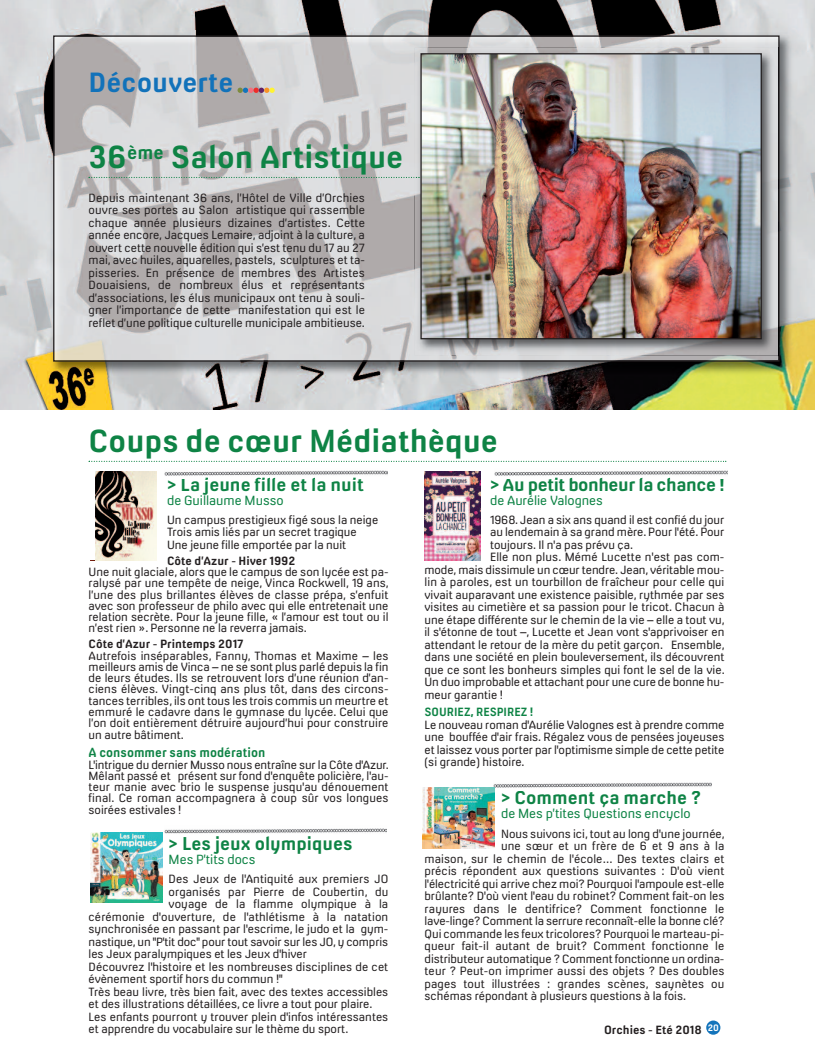
<style>
.page{position:relative;width:815px;height:1053px;background:#fff}
.page>*{position:absolute;margin:0;border:0;box-sizing:border-box;transform-origin:0 0}
.t1{font:700 30px "Milibus Rg";color:#0e8345}
.t2{font:700 26.25px "Milibus Rg";color:#1272ba}
.t3{font:700 17.5px "Milibus Rg";color:#0e8345}
.t4{font:700 17.5px "Milibus Rg";letter-spacing:-.025em;color:#0e8345}
.t5{font:12.5px "Milibus Lt";color:#0e8345}
.t6{font:700 12.5px "Milibus Rg";color:#0e8345;scale:.95 1}
.t7{font:11.25px/11.2px "Milibus Lt";color:#231f20;text-align:justify}
.t8{font:700 11.25px "Milibus Rg";color:#231f20}
.t9{font:700 11.25px "Milibus Rg";color:#0e8345;scale:.95 1}
</style>
<div class="page">
<img style="left:0;top:0;width:815px;height:409px">
<img style="left:47px;top:30px;width:749px;height:347px">
<img style="left:55px;top:37px;width:723px;height:322px">
<div style="left:706px;top:1020px;width:14px;height:14px;background:#1374bb;border-radius:50%"></div>
<svg style="left:89px;top:460px;width:637px;height:2px"></svg>
<img style="left:95px;top:471px;width:61px;height:89px">
<img style="left:90px;top:832px;width:72px;height:70px">
<img style="left:164px;top:470px;width:224px;height:8px">
<img style="left:205px;top:477px;width:145px;height:1px">
<img style="left:164px;top:828px;width:223px;height:6px">
<img style="left:495px;top:470px;width:232px;height:8px">
<img style="left:555px;top:477px;width:104px;height:1px">
<img style="left:493px;top:782px;width:219px;height:6px">
<img style="left:423px;top:787px;width:72px;height:61px">
<svg style="left:480px;top:471px;width:1px;height:89px"></svg>
<img style="left:424px;top:471px;width:56px;height:89px">
<svg style="left:238px;top:88px;width:37px;height:5px"></svg>
<img style="left:415px;top:48px;width:363px;height:307px">
<img style="left:778px;top:48px;width:1px;height:307px">
<svg style="left:89px;top:177px;width:331px;height:1px"></svg>
<img style="left:422px;top:55px;width:338px;height:282px">
<img style="left:422px;top:177px;width:312px;height:1px">
<div style="left:420px;top:53px;width:342px;height:286px;border:1px solid #231f20"></div>
<h2 class="t2" style="left:89px;top:72px;width:146px">Découverte</h2>
<h1 class="t1" style="left:89px;top:146px;width:316px">36<sup>ème</sup> Salon Artistique</h1>
<p class="t7" style="left:89px;top:192px;width:278px;line-height:12.5px">Depuis maintenant 36 ans, l’Hôtel de Ville d’Orchies ouvre ses portes au Salon artistique qui rassemble chaque année plusieurs dizaines d’artistes. Cette année encore, Jacques Lemaire, adjoint à la culture, a ouvert cette nouvelle édition qui s’est tenu du 17 au 27 mai, avec huiles, aquarelles, pastels, sculptures et ta&shy;pisseries. En présence de membres des Artistes Douaisiens, de nombreux élus et représentants d’associations, les élus municipaux ont tenu à souli&shy;gner l’importance de cette manifestation qui est le reflet d’une politique culturelle municipale ambitieuse.</p>
<h1 class="t1" style="left:89px;top:429px;width:411px">Coups de cœur médiathèque</h1>
<h3 class="t4" style="left:490px;top:478px;width:237px">&gt; Au petit bonheur la chance !</h3>
<p class="t5" style="left:490px;top:496px;width:114px">de Aurélie Valognes</p>
<p class="t7" style="left:490px;top:515px;width:236px">1968. Jean a six ans quand il est confié du jour</p>
<p class="t7" style="left:490px;top:527px;width:236px">au lendemain à sa grand mère. Pour l'été. Pour</p>
<p class="t7" style="left:490px;top:540px;width:145px">toujours. Il n'a pas prévu ça.</p>
<p class="t7" style="left:490px;top:552px;width:236px">Elle non plus. Mémé Lucette n'est pas com-</p>
<p class="t7" style="left:424px;top:565px;width:301px">mode, mais dissimule un cœur tendre. Jean, véritable mou-</p>
<p class="t7" style="left:424px;top:577px;width:301px">lin à paroles, est un tourbillon de fraîcheur pour celle qui</p>
<p class="t7" style="left:424px;top:590px;width:301px">vivait auparavant une existence paisible, rythmée par ses</p>
<p class="t7" style="left:424px;top:602px;width:301px">visites au cimetière et sa passion pour le tricot. Chacun à</p>
<p class="t7" style="left:424px;top:615px;width:302px">une étape différente sur le chemin de la vie – elle a tout vu,</p>
<p class="t7" style="left:424px;top:627px;width:301px">il s'étonne de tout –, Lucette et Jean vont s'apprivoiser en</p>
<p class="t7" style="left:424px;top:640px;width:302px">attendant le retour de la mère du petit garçon. Ensemble,</p>
<p class="t7" style="left:424px;top:652px;width:301px">dans une société en plein bouleversement, ils découvrent</p>
<p class="t7" style="left:424px;top:665px;width:302px">que ce sont les bonheurs simples qui font le sel de la vie.</p>
<p class="t7" style="left:424px;top:677px;width:301px">Un duo improbable et attachant pour une cure de bonne hu-</p>
<p class="t7" style="left:424px;top:690px;width:80px">meur garantie !</p>
<h3 class="t3" style="left:167px;top:478px;width:198px">&gt; La jeune fille et la nuit</h3>
<p class="t5" style="left:167px;top:496px;width:118px">de Guillaume Musso</p>
<p class="t7" style="left:167px;top:514px;width:213px;line-height:12.5px;text-align:left">Un campus prestigieux figé sous la neige<br>Trois amis liés par un secret tragique<br>Une jeune fille emportée par la nuit</p>
<p class="t8" style="left:167px;top:556px;width:130px">Côte d’Azur - Hiver 1992</p>
<p class="t7" style="left:89px;top:567px;width:302px">Une nuit glaciale, alors que le campus de son lycée est pa&shy;ralysé par une tempête de neige, Vinca Rockwell, 19 ans, l’une des plus brillantes élèves de classe prépa, s’enfuit avec son professeur de philo avec qui elle entretenait une relation secrète. Pour la jeune fille, « l’amour est tout ou il n’est rien ». Personne ne la reverra jamais.</p>
<p class="t8" style="left:89px;top:640px;width:157px">Côte d’Azur - Printemps 2017</p>
<p class="t7" style="left:89px;top:651px;width:301px">Autrefois inséparables, Fanny, Thomas et Maxime – les meilleurs amis de Vinca – ne se sont plus parlé depuis la fin de leurs études. Ils se retrouvent lors d’une réunion d’an&shy;ciens élèves. Vingt-cinq ans plus tôt, dans des circons&shy;tances terribles, ils ont tous les trois commis un meurtre et emmuré le cadavre dans le gymnase du lycée. Celui que l’on doit entièrement détruire aujourd’hui pour construire un autre bâtiment.</p>
<p class="t9" style="left:424px;top:707px;width:116px">SOURIEZ, RESPIREZ !</p>
<p class="t7" style="left:424px;top:719px;width:301px;line-height:12.5px">Le nouveau roman d'Aurélie Valognes est à prendre comme une bouffée d'air frais. Régalez vous de pensées joyeuses et laissez vous porter par l'optimisme simple de cette petite (si grande) histoire.</p>
<p class="t6" style="left:89px;top:748px;width:188px">A consommer sans modération</p>
<p class="t7" style="left:89px;top:760px;width:302px">L'intrigue du dernier Musso nous entraîne sur la Côte d'Azur.<br>Mêlant passé et présent sur fond d'enquête policière, l'au&shy;teur manie avec brio le suspense jusqu'au dénouement final. Ce roman accompagnera à coup sûr vos longues soirées estivales !</p>
<h3 class="t3" style="left:169px;top:836px;width:186px">&gt; Les jeux olympiques</h3>
<p class="t5" style="left:169px;top:854px;width:88px">Mes P’tits docs</p>
<h3 class="t3" style="left:501px;top:791px;width:201px">&gt; Comment ça marche ?</h3>
<p class="t5" style="left:501px;top:808px;width:191px">de Mes p’tites Questions encyclo</p>
<p class="t7" style="left:501px;top:829px;width:225px">Nous suivons ici, tout au long d'une journée,</p>
<p class="t7" style="left:501px;top:841px;width:225px">une sœur et un frère de 6 et 9 ans à la</p>
<p class="t7" style="left:425px;top:854px;width:301px">maison, sur le chemin de l'école… Des textes clairs et</p>
<p class="t7" style="left:425px;top:866px;width:301px">précis répondent aux questions suivantes : D'où vient</p>
<p class="t7" style="left:425px;top:879px;width:301px">l'électricité qui arrive chez moi? Pourquoi l'ampoule est-elle</p>
<p class="t7" style="left:425px;top:891px;width:301px">brûlante? D'où vient l'eau du robinet? Comment fait-on les</p>
<p class="t7" style="left:425px;top:904px;width:301px">rayures dans le dentifrice? Comment fonctionne le</p>
<p class="t7" style="left:425px;top:916px;width:301px">lave-linge? Comment la serrure reconnaît-elle la bonne clé?</p>
<p class="t7" style="left:425px;top:929px;width:301px">Qui commande les feux tricolores? Pourquoi le marteau-pi-</p>
<p class="t7" style="left:425px;top:941px;width:301px">queur fait-il autant de bruit? Comment fonctionne le</p>
<p class="t7" style="left:425px;top:954px;width:301px">distributeur automatique ? Comment fonctionne un ordina-</p>
<p class="t7" style="left:425px;top:966px;width:301px">teur ? Peut-on imprimer aussi des objets ? Des doubles</p>
<p class="t7" style="left:425px;top:979px;width:301px">pages tout illustrées : grandes scènes, saynètes ou</p>
<p class="t7" style="left:425px;top:991px;width:263px">schémas répondant à plusieurs questions à la fois.</p>
<p class="t7" style="left:169px;top:874px;width:221px">Des Jeux de l'Antiquité aux premiers JO</p>
<p class="t7" style="left:169px;top:887px;width:221px">organisés par Pierre de Coubertin, du</p>
<p class="t7" style="left:169px;top:899px;width:221px">voyage de la flamme olympique à la</p>
<p class="t7" style="left:89px;top:912px;width:301px">cérémonie d'ouverture, de l'athlétisme à la natation</p>
<p class="t7" style="left:89px;top:924px;width:301px">synchronisée en passant par l'escrime, le judo et la gym-</p>
<p class="t7" style="left:89px;top:937px;width:301px">nastique, un "P'tit doc" pour tout savoir sur les JO, y compris</p>
<p class="t7" style="left:89px;top:949px;width:220px">les Jeux paralympiques et les Jeux d'hiver</p>
<p class="t7" style="left:89px;top:962px;width:301px">Découvrez l'histoire et les nombreuses disciplines de cet</p>
<p class="t7" style="left:89px;top:974px;width:196px">évènement sportif hors du commun !"</p>
<p class="t7" style="left:89px;top:987px;width:301px">Très beau livre, très bien fait, avec des textes accessibles</p>
<p class="t7" style="left:89px;top:999px;width:285px">et des illustrations détaillées, ce livre a tout pour plaire.</p>
<p class="t7" style="left:89px;top:1012px;width:301px">Les enfants pourront y trouver plein d'infos intéressantes</p>
<p class="t7" style="left:89px;top:1024px;width:261px">et apprendre du vocabulaire sur le thème du sport.</p>
<p class="t8" style="left:604px;top:1025px;width:116px">Orchies - Eté 2018 <sup>20</sup></p>
</div>
